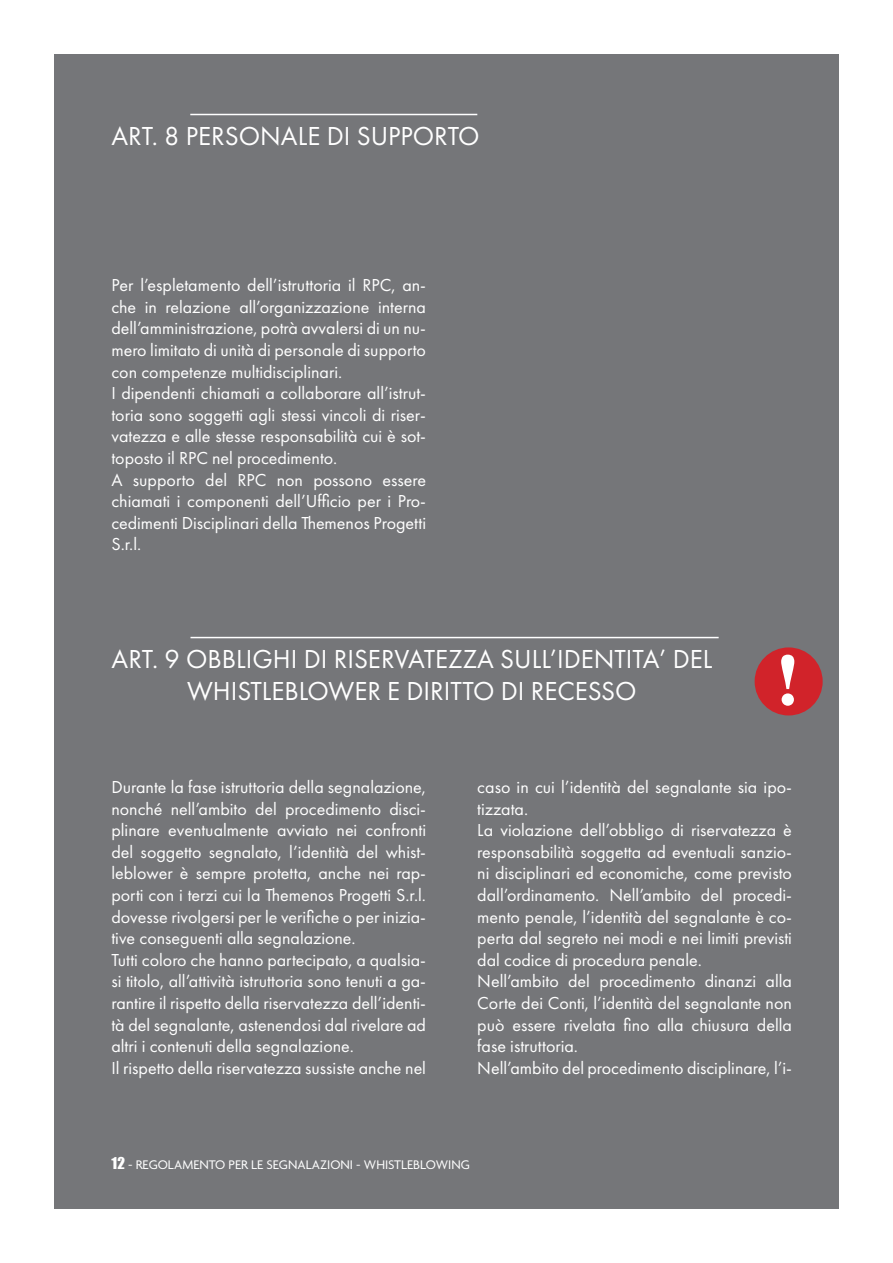
<style>
.page{position:relative;width:893px;height:1263px;background:#fff}
.page>*{position:absolute;margin:0;border:0;box-sizing:border-box;transform-origin:0 0}
.Stile_di_paragrafo_2{font:800 72px "Dutch 801 BT";color:#fff}
.Stile_di_paragrafo_3{font:27px "Futura PT";color:#fff}
.t1{font:18px/21.6px "Futura PT";color:#fff;text-align:justify}
.t2{font:13.5px "Agenda";color:#fff}
.s1{font-family:"Impact";font-size:15px}
</style>
<div class="page">
<div style="left:54px;top:54px;width:785px;height:1155px;background:#757679"></div>
<hr style="left:190px;top:114px;width:287px;height:1px;background:#fff">
<hr style="left:190px;top:637px;width:529px;height:1px;background:#fff">
<div style="left:755px;top:647px;width:68px;height:68px;background:#d1232a;border-radius:50%"></div>
<p class="Stile_di_paragrafo_3" style="left:111px;top:120px;width:370px">ART. 8 PERSONALE DI SUPPORTO</p>
<p class="t1" style="left:111px;top:274px;width:316px">Per l’espletamento dell’istruttoria il RPC, an&shy;che in relazione all’organizzazione interna dell’amministrazione, potrà avvalersi di un nu&shy;mero limitato di unità di personale di supporto con competenze multidisciplinari.</p>
<p class="t1" style="left:111px;top:382px;width:316px">I dipendenti chiamati a collaborare all’istrut&shy;toria sono soggetti agli stessi vincoli di riser&shy;vatezza e alle stesse responsabilità cui è sot&shy;toposto il RPC nel procedimento.</p>
<p class="t1" style="left:111px;top:469px;width:316px">A supporto del RPC non possono essere chiamati i componenti dell’Ufficio per i Pro&shy;cedimenti Disciplinari della Themenos Progetti S.r.l.</p>
<p class="Stile_di_paragrafo_3" style="left:112px;top:643px;width:602px">ART. 9 OBBLIGHI DI RISERVATEZZA SULL’IDENTITA’ DEL</p>
<p class="Stile_di_paragrafo_3" style="left:187px;top:675px;width:451px">WHISTLEBLOWER E DIRITTO DI RECESSO</p>
<p class="Stile_di_paragrafo_2" style="left:776px;top:635px;width:25px">!</p>
<p class="t1" style="left:111px;top:776px;width:316px">Durante la fase istruttoria della segnalazione, nonché nell’ambito del procedimento disci&shy;plinare eventualmente avviato nei confronti del soggetto segnalato, l’identità del whist&shy;leblower è sempre protetta, anche nei rap&shy;porti con i terzi cui la Themenos Progetti S.r.l. dovesse rivolgersi per le verifiche o per inizia&shy;tive conseguenti alla segnalazione.</p>
<p class="t1" style="left:111px;top:949px;width:316px">Tutti coloro che hanno partecipato, a qualsia&shy;si titolo, all’attività istruttoria sono tenuti a ga&shy;rantire il rispetto della riservatezza dell’identi&shy;tà del segnalante, astenendosi dal rivelare ad altri i contenuti della segnalazione.</p>
<p class="t1" style="left:111px;top:1057px;width:316px">Il rispetto della riservatezza sussiste anche nel</p>
<p class="t1" style="left:477px;top:776px;width:316px">caso in cui l’identità del segnalante sia ipo&shy;tizzata.</p>
<p class="t1" style="left:477px;top:819px;width:316px">La violazione dell’obbligo di riservatezza è responsabilità soggetta ad eventuali sanzio&shy;ni disciplinari ed economiche, come previsto dall’ordinamento. Nell’ambito del procedi&shy;mento penale, l’identità del segnalante è co&shy;perta dal segreto nei modi e nei limiti previsti dal codice di procedura penale.</p>
<p class="t1" style="left:477px;top:970px;width:316px">Nell’ambito del procedimento dinanzi alla Corte dei Conti, l’identità del segnalante non può essere rivelata fino alla chiusura della fase istruttoria.</p>
<p class="t1" style="left:477px;top:1057px;width:316px">Nell’ambito del procedimento disciplinare, l’i-</p>
<p class="t2" style="left:112px;top:1157px;width:360px"><span class="s1">12</span> - REGOLAMENTO PER LE SEGNALAZIONI - WHISTLEBLOWING</p>
</div>
